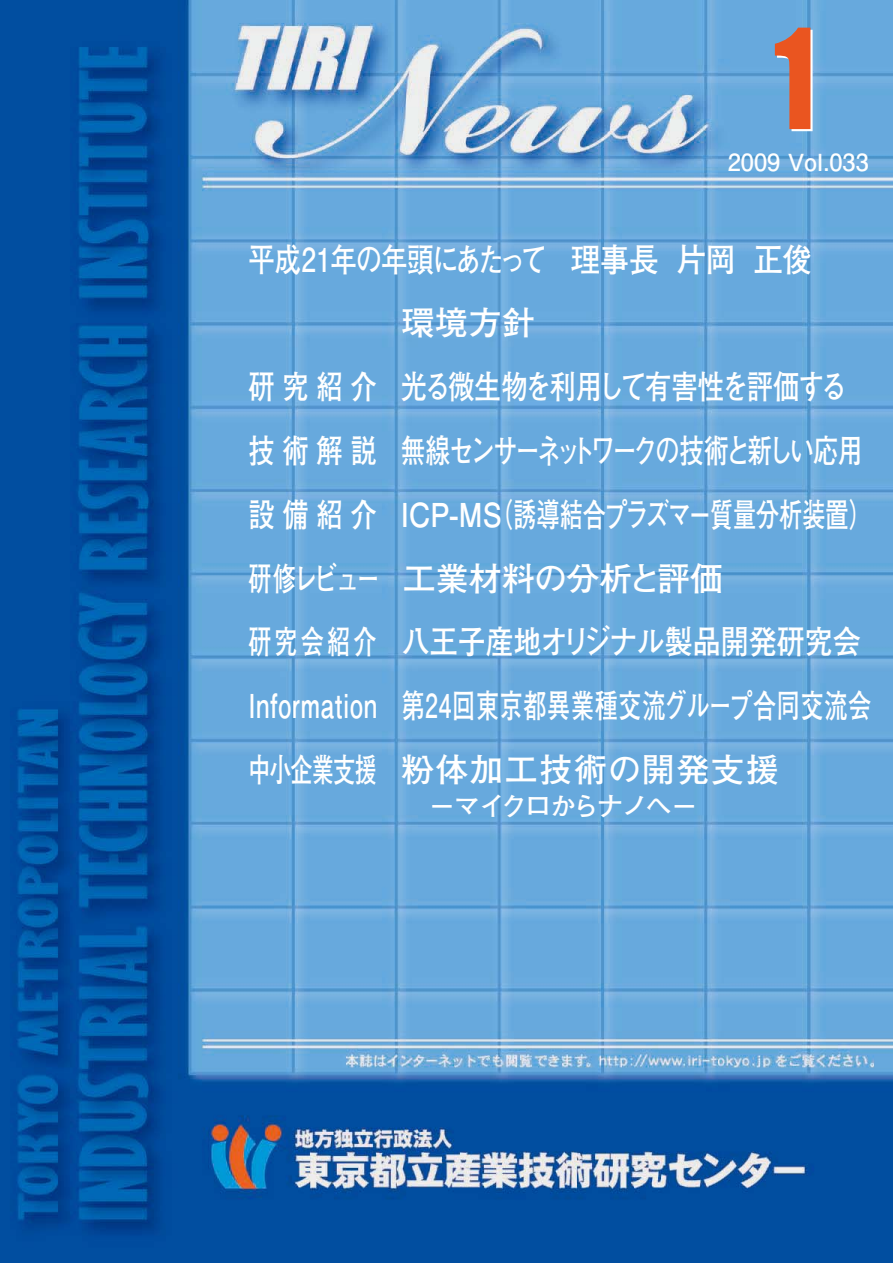
<style>
.page{position:relative;width:893px;height:1263px;background:#fff}
.page>*{position:absolute;margin:0;border:0;box-sizing:border-box;transform-origin:0 0}
.t1{font:128.25px "Impact";color:#ea5520;scale:.83 1}
.t2{font:33px "Futo Go B101 Pro Bold 90 msp RKSJ H";letter-spacing:.025em;color:#fff;scale:.74 1}
.t3{font:33px "Futo Go B101 Pro Bold 90 msp RKSJ H";color:#fff;scale:.8 1}
.t4{font:33px "Futo Go B101 Pro Bold 90 msp RKSJ H";letter-spacing:-.12em;color:#fff;scale:.8 1}
.t5{font:33px "Futo Go B101 Pro Bold 90 msp RKSJ H";letter-spacing:-.075em;color:#fff;scale:.8 1}
.t6{font:33px "Futo Go B101 Pro Bold 90 msp RKSJ H";color:#fff;scale:.7 1}
.t7{font:33px "Futo Go B101 Pro Bold 90 msp RKSJ H";letter-spacing:-.02em;color:#fff;scale:.8 1}
.t8{font:33px "Futo Go B101 Pro Bold 90 msp RKSJ H";letter-spacing:.05em;color:#fff;scale:.66 1}
.t9{font:33px "Futo Go B101 Pro Bold 90 msp RKSJ H";letter-spacing:-.02em;color:#fff;scale:.7 1}
.t10{font:33px "Futo Go B101 Pro Bold 90 msp RKSJ H";color:#fff}
.t11{font:26.55px "Futo Go B101 Pro Bold 90 msp RKSJ H";letter-spacing:-.105em;color:#fff}
.t12{font:23.55px "Futo Go B101 Pro Bold 90 msp RKSJ H";color:#fff}
</style>
<div class="page">
<img style="left:0;top:0;width:893px;height:1263px">
<h1 class="t1" style="left:774px;top:37px;width:51px">1</h1>
<p class="t12" style="left:728px;top:153px;width:142px">2009 Vol.033</p>
<p class="t7" style="left:248px;top:247px;width:706px">平成21年の年頭にあたって　理事長 片岡 正俊</p>
<p class="t10" style="left:401px;top:311px;width:135px">環境方針</p>
<p class="t5" style="left:248px;top:374px;width:750px">研 究 紹 介 光る微生物を利用して有害性を評価する</p>
<p class="t4" style="left:248px;top:438px;width:769px">技 術 解 説 無線センサーネットワークの技術と新しい応用</p>
<p class="t3" style="left:248px;top:502px;width:781px">設 備 紹 介 ICP-MS（誘導結合プラズマ－質量分析装置）</p>
<p class="t9" style="left:248px;top:566px;width:680px">研修レビュー 工業材料の分析と評価</p>
<p class="t6" style="left:248px;top:630px;width:876px">研究会紹介 八王子産地オリジナル製品開発研究会</p>
<p class="t2" style="left:248px;top:693px;width:843px">Information 第24回東京都異業種交流グループ合同交流会</p>
<p class="t8" style="left:248px;top:757px;width:857px">中小企業支援 粉体加工技術の開発支援　</p>
<p class="t11" style="left:401px;top:796px;width:298px">　－マイクロからナノへ－</p>
</div>
